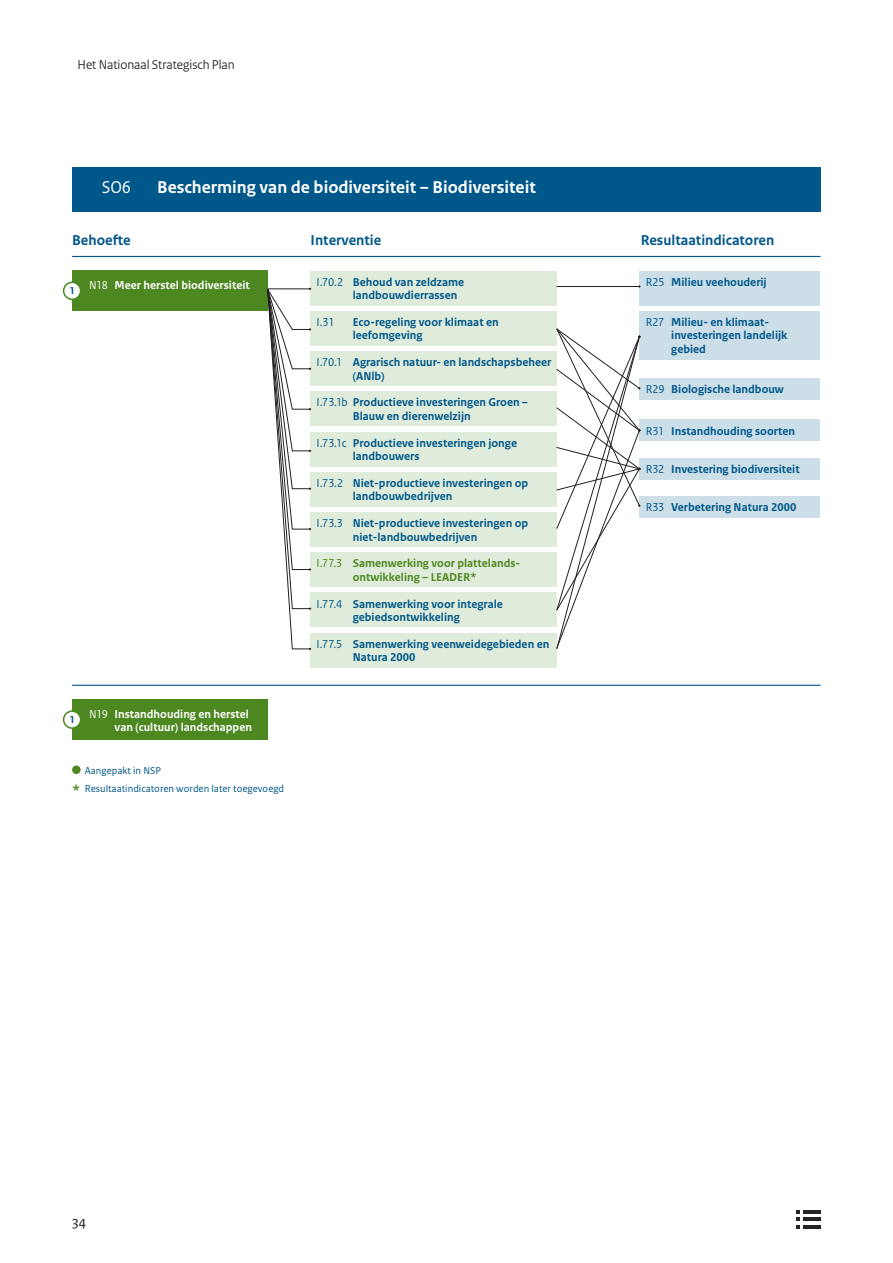
<style>
.page{position:relative;width:893px;height:1263px;background:#fff}
.page>*{position:absolute;margin:0;border:0;box-sizing:border-box;transform-origin:0 0}
.t1{font:700 18px "Rijksoverheid Sans Text";color:#fff}
.t2{font:18px "Rijksoverheid Sans Text";color:#fff}
.t3{font:700 15px "Rijksoverheid Sans Text";color:#00578a}
.t4{font:15px "Rijksoverheid Serif";color:#262421}
.t5{font:13.5px "Rijksoverheid Sans Heading";color:#262421}
.t6{font:700 12px/13.5px "Rijksoverheid Sans Text";color:#00578a}
.t7{font:700 12px/13.5px "Rijksoverheid Sans Text";color:#fff;text-align:right}
.t8{font:700 12px/13.5px "Rijksoverheid Sans Text";color:#4c871f}
.t9{font:12px "Rijksoverheid Sans Text";color:#00578a}
.t10{font:10.5px/18px "Rijksoverheid Sans Text";color:#00578a}
.t11{font:700 10.5px "Rijksoverheid Sans Text";color:#00578a}
.s1{font-weight:400}
.s2{font-weight:700;font-size:15px;color:#4c871f}
</style>
<div class="page">
<hr style="left:803px;top:1217px;width:18px;height:4px;background:#262421">
<hr style="left:803px;top:1210px;width:18px;height:3px;background:#262421">
<svg style="left:796px;top:1210px;width:3px;height:18px"></svg>
<hr style="left:803px;top:1225px;width:18px;height:3px;background:#262421">
<div style="left:72px;top:167px;width:748px;height:44px;background:#00578a"></div>
<div style="left:310px;top:311px;width:247px;height:35px;background:#e0ecdb"></div>
<div style="left:310px;top:271px;width:247px;height:35px;background:#e0ecdb"></div>
<div style="left:639px;top:271px;width:181px;height:35px;background:#ccdee8"></div>
<div style="left:639px;top:311px;width:181px;height:48px;background:#ccdee8"></div>
<div style="left:639px;top:420px;width:181px;height:21px;background:#ccdee8"></div>
<div style="left:639px;top:458px;width:181px;height:21px;background:#ccdee8"></div>
<div style="left:639px;top:496px;width:181px;height:21px;background:#ccdee8"></div>
<div style="left:639px;top:378px;width:181px;height:22px;background:#ccdee8"></div>
<div style="left:310px;top:351px;width:247px;height:35px;background:#e0ecdb"></div>
<div style="left:310px;top:391px;width:247px;height:35px;background:#e0ecdb"></div>
<div style="left:310px;top:432px;width:247px;height:34px;background:#e0ecdb"></div>
<div style="left:310px;top:472px;width:247px;height:35px;background:#e0ecdb"></div>
<div style="left:310px;top:512px;width:247px;height:35px;background:#e0ecdb"></div>
<div style="left:310px;top:552px;width:247px;height:35px;background:#e0ecdb"></div>
<div style="left:310px;top:592px;width:247px;height:35px;background:#e0ecdb"></div>
<div style="left:310px;top:633px;width:247px;height:35px;background:#e0ecdb"></div>
<hr style="left:557px;top:286px;width:82px;height:1px;background:#231f20">
<div style="left:72px;top:271px;width:196px;height:40px;background:#4c871f"></div>
<hr style="left:72px;top:256px;width:748px;height:1px;background:#00578a">
<div style="left:64px;top:282px;width:17px;height:17px;background:#fff;border-radius:50%"></div>
<div style="left:63px;top:282px;width:18px;height:18px;border:2px solid #4c871f;border-radius:50%"></div>
<div style="left:72px;top:699px;width:196px;height:41px;background:#4c871f"></div>
<hr style="left:72px;top:685px;width:748px;height:1px;background:#00578a">
<div style="left:64px;top:711px;width:17px;height:17px;background:#fff;border-radius:50%"></div>
<div style="left:63px;top:710px;width:18px;height:19px;border:2px solid #4c871f;border-radius:50%"></div>
<div style="left:72px;top:765px;width:9px;height:9px;background:#4c871f;border-radius:50%"></div>
<svg style="left:556px;top:328px;width:84px;height:321px"></svg>
<svg style="left:267px;top:288px;width:44px;height:362px"></svg>
<p class="t5" style="left:78px;top:57px;width:159px">Het Nationaal Strategisch Plan</p>
<h1 class="t2" style="left:102px;top:177px;width:31px">SO6</h1>
<h1 class="t1" style="left:157px;top:177px;width:380px">Bescherming van de biodiversiteit – Biodiversiteit</h1>
<p class="t3" style="left:72px;top:232px;width:60px">Behoefte</p>
<p class="t3" style="left:311px;top:232px;width:72px">Interventie</p>
<p class="t3" style="left:641px;top:232px;width:135px">Resultaatindicatoren</p>
<p class="t11" style="left:69px;top:285px;width:7px">1</p>
<p class="t7" style="left:89px;top:278px;width:162px"><span class="s1">N18</span> Meer herstel biodiversiteit</p>
<p class="t11" style="left:69px;top:714px;width:7px">1</p>
<p class="t7" style="left:89px;top:707px;width:164px"><span class="s1">N19</span> Instandhouding en herstel van (cultuur) landschappen</p>
<p class="t10" style="left:72px;top:762px;width:214px;text-indent:13px">Aangepakt in NSP<br><span class="s2">*</span> Resultaatindicatoren worden later toegevoegd</p>
<p class="t6" style="left:353px;top:275px;width:113px;text-indent:-36px"><span class="s1">I.70.2</span> Behoud van zeldzame lan dbouw dierrassen</p>
<p class="t6" style="left:646px;top:275px;width:122px"><span class="s1">R25</span> Milieu veehouderij</p>
<p class="t6" style="left:671px;top:315px;width:118px;text-indent:-26px"><span class="s1">R27</span> Milieu- en klimaat&shy;investeringen landelijk gebied</p>
<p class="t9" style="left:317px;top:315px;width:19px">I.31</p>
<p class="t6" style="left:353px;top:316px;width:147px">Eco-regeling voor klimaat en leefomgeving</p>
<p class="t6" style="left:353px;top:356px;width:200px;text-indent:-36px"><span class="s1">I.70.1</span> Agrarisch natuur- en landschaps beheer (ANlb)</p>
<p class="t6" style="left:353px;top:396px;width:176px;text-indent:-36px"><span class="s1">I.73.1b</span> Productieve investeringen Groen –<br>Blauw en dierenwelzijn</p>
<p class="t6" style="left:353px;top:436px;width:166px;text-indent:-36px"><span class="s1">I.73.1c</span> Productieve investeringen jonge landbouwers</p>
<p class="t6" style="left:353px;top:476px;width:177px;text-indent:-36px"><span class="s1">I.73.2</span> Niet-productieve investeringen op landbouwbedrijven</p>
<p class="t6" style="left:353px;top:517px;width:177px;text-indent:-36px"><span class="s1">I.73.3</span> Niet-productieve investeringen op niet-landbouwbedrijven</p>
<p class="t8" style="left:353px;top:557px;width:169px;text-indent:-36px"><span class="s1">I.77.3</span> Samenwerking voor plattelands&shy;ontwikkeling – LEADER*</p>
<p class="t6" style="left:317px;top:597px;width:188px;text-align:center"><span class="s1">I.77.4</span> Samenwerking voor integrale gebiedsontwikkeling</p>
<p class="t6" style="left:353px;top:637px;width:198px;text-indent:-36px"><span class="s1">I.77.5</span> Samenwerking veenweidegebieden en<br>Natura 2000</p>
<p class="t6" style="left:646px;top:383px;width:140px"><span class="s1">R29</span> Biologische landbouw</p>
<p class="t6" style="left:646px;top:424px;width:151px"><span class="s1">R31</span> Instandhouding soorten</p>
<p class="t6" style="left:646px;top:462px;width:155px"><span class="s1">R32</span> Investering biodiversiteit</p>
<p class="t6" style="left:646px;top:500px;width:152px"><span class="s1">R33</span> Verbetering Natura 2000</p>
<p class="t4" style="left:72px;top:1212px;width:15px">34</p>
</div>
